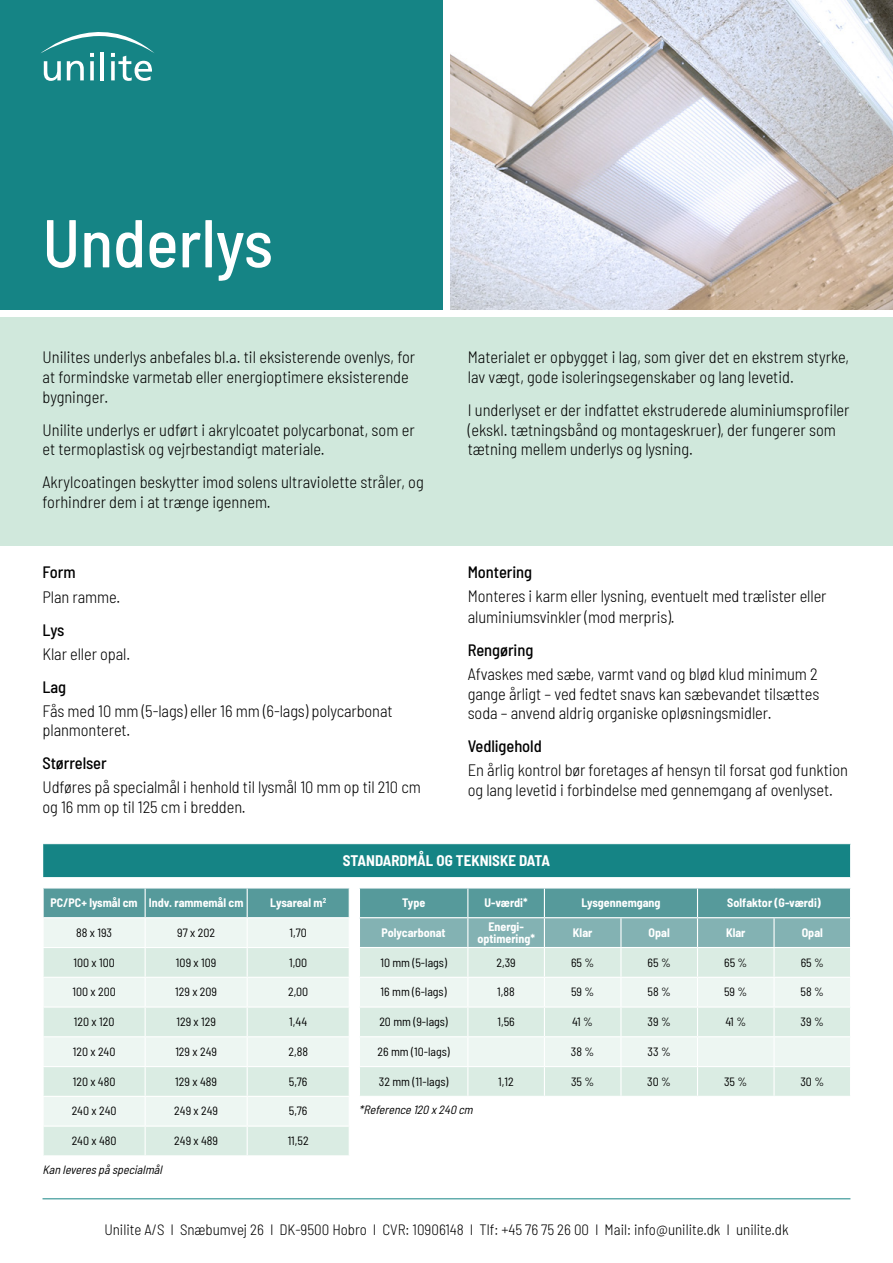
<style>
.page{position:relative;width:893px;height:1263px;background:#fff}
.page>*{position:absolute;margin:0;border:0;box-sizing:border-box;transform-origin:0 0}
.t1{font:500 semi-condensed 67.5px "Barlow";color:#fff}
.t2{font:300 semi-condensed 16.5px/19.8px "Barlow";letter-spacing:-.005em;color:#000}
.t3{font:500 semi-condensed 16.5px "Barlow";letter-spacing:-.005em;color:#000}
.t4{font:300 semi-condensed 15px "Barlow";color:#000}
.t5{font:700 semi-condensed 15px "Barlow";color:#fff}
.t6{font:semi-condensed 12px "Barlow";color:#000}
.t7{font:700 semi-condensed 12px/12px "Barlow";color:#fff;text-align:center}
.t8{font:italic semi-condensed 12px "Barlow";color:#000}
</style>
<div class="page">
<div style="left:0;top:318px;width:893px;height:228px;background:#d0e8dc"></div>
<img style="left:451px;top:0;width:442px;height:309px">
<div style="left:0;top:0;width:442px;height:309px;background:#158485"></div>
<svg style="left:41px;top:32px;width:113px;height:49px"></svg>
<svg style="left:43px;top:888px;width:307px;height:267px;background:#d5e8e3"></svg>
<svg style="left:359px;top:888px;width:492px;height:208px;background:#c3dcd8"></svg>
<div style="left:43px;top:844px;width:808px;height:34px;background:#158485"></div>
<hr style="left:850px;top:844px;width:1px;height:33px;background:#fff">
<hr style="left:43px;top:877px;width:808px;height:1px;background:#fff">
<hr style="left:43px;top:1198px;width:807px;height:1px;background:#158485">
<h1 class="t1" style="left:43px;top:194px;width:232px">Underlys</h1>
<p class="t2" style="left:43px;top:346px;width:374px">Unilites underlys anbefales bl.a. til eksisterende ovenlys, for at formindske varmetab eller energioptimere eksisterende bygninger.</p>
<p class="t2" style="left:43px;top:419px;width:374px">Unilite underlys er udført i akrylcoatet polycarbonat, som er et termoplastisk og vejrbestandigt materiale.</p>
<p class="t2" style="left:43px;top:471px;width:383px">Akrylcoatingen beskytter imod solens ultraviolette stråler, og forhindrer dem i at trænge igennem.</p>
<p class="t3" style="left:43px;top:560px;width:35px">Form</p>
<p class="t2" style="left:43px;top:586px;width:79px">Plan ramme.</p>
<p class="t3" style="left:43px;top:618px;width:23px">Lys</p>
<p class="t2" style="left:43px;top:643px;width:89px">Klar eller opal.</p>
<p class="t3" style="left:43px;top:675px;width:25px">Lag</p>
<p class="t2" style="left:43px;top:700px;width:352px">Fås med 10 mm (5-lags) eller 16 mm (6-lags) polycarbonat planmonteret.</p>
<p class="t3" style="left:43px;top:751px;width:66px">Størrelser</p>
<p class="t2" style="left:43px;top:776px;width:380px">Udføres på specialmål i henhold til lysmål 10 mm op til 210 cm og 16 mm op til 125 cm i bredden.</p>
<p class="t2" style="left:468px;top:346px;width:383px">Materialet er opbygget i lag, som giver det en ekstrem styrke, lav vægt, gode isoleringsegenskaber og lang levetid.</p>
<p class="t2" style="left:468px;top:399px;width:383px">I underlyset er der indfattet ekstruderede aluminiumsprofiler (ekskl. tætningsbånd og montageskruer), der fungerer som tætning mellem underlys og lysning.</p>
<p class="t3" style="left:468px;top:560px;width:66px">Montering</p>
<p class="t2" style="left:468px;top:584px;width:360px;line-height:21.6px">Monteres i karm eller lysning, eventuelt med trælister eller aluminiumsvinkler (mod merpris).</p>
<p class="t3" style="left:468px;top:638px;width:67px">Rengøring</p>
<p class="t2" style="left:468px;top:663px;width:353px;text-align:justify">Afvaskes med sæbe, varmt vand og blød klud minimum 2 gange årligt – ved fedtet snavs kan sæbevandet tilsættes soda – anvend aldrig organiske opløsningsmidler.</p>
<p class="t3" style="left:468px;top:734px;width:76px">Vedligehold</p>
<p class="t2" style="left:468px;top:759px;width:382px">En årlig kontrol bør foretages af hensyn til forsat god funktion og lang levetid i forbindelse med gennemgang af ovenlyset.</p>
<p class="t7" style="left:50px;top:896px;width:194px">PC/PC+ lysmål cm Indv. rammemål cm</p>
<p class="t7" style="left:270px;top:896px;width:57px">Lysareal m<sup>2</sup></p>
<p class="t6" style="left:76px;top:924px;width:37px">88 x 193</p>
<p class="t6" style="left:177px;top:924px;width:39px">97 x 202</p>
<p class="t6" style="left:290px;top:924px;width:19px">1,70</p>
<p class="t6" style="left:73px;top:953px;width:43px">100 x 100</p>
<p class="t6" style="left:176px;top:953px;width:42px">109 x 109</p>
<p class="t6" style="left:289px;top:953px;width:19px">1,00</p>
<p class="t6" style="left:72px;top:983px;width:45px">100 x 200</p>
<p class="t6" style="left:175px;top:983px;width:43px">129 x 209</p>
<p class="t6" style="left:288px;top:983px;width:21px">2,00</p>
<p class="t6" style="left:74px;top:1013px;width:42px">120 x 120</p>
<p class="t6" style="left:176px;top:1013px;width:41px">129 x 129</p>
<p class="t6" style="left:289px;top:1013px;width:19px">1,44</p>
<p class="t6" style="left:73px;top:1043px;width:44px">120 x 240</p>
<p class="t6" style="left:175px;top:1043px;width:43px">129 x 249</p>
<p class="t6" style="left:288px;top:1043px;width:21px">2,88</p>
<p class="t6" style="left:73px;top:1073px;width:44px">120 x 480</p>
<p class="t6" style="left:175px;top:1073px;width:43px">129 x 489</p>
<p class="t6" style="left:289px;top:1073px;width:20px">5,76</p>
<p class="t6" style="left:72px;top:1102px;width:46px">240 x 240</p>
<p class="t6" style="left:174px;top:1102px;width:45px">249 x 249</p>
<p class="t6" style="left:289px;top:1102px;width:20px">5,76</p>
<p class="t6" style="left:72px;top:1132px;width:46px">240 x 480</p>
<p class="t6" style="left:174px;top:1132px;width:45px">249 x 489</p>
<p class="t6" style="left:288px;top:1132px;width:22px">11,52</p>
<p class="t8" style="left:43px;top:1161px;width:124px">Kanleverespåspecialmål</p>
<p class="t5" style="left:343px;top:850px;width:209px">STANDARDMÅL OG TEKNISKE DATA</p>
<p class="t7" style="left:402px;top:896px;width:25px">Type</p>
<p class="t7" style="left:485px;top:896px;width:45px">U-værdi*</p>
<p class="t7" style="left:581px;top:896px;width:81px">Lysgennemgang</p>
<p class="t7" style="left:727px;top:896px;width:95px">Solfaktor (G-værdi)</p>
<p class="t7" style="left:382px;top:926px;width:65px">Polycarbonat</p>
<p class="t7" style="left:477px;top:920px;width:59px">Energi&shy;optimering*</p>
<p class="t7" style="left:573px;top:926px;width:21px">Klar</p>
<p class="t7" style="left:649px;top:926px;width:23px">Opal</p>
<p class="t7" style="left:726px;top:926px;width:21px">Klar</p>
<p class="t7" style="left:802px;top:926px;width:23px">Opal</p>
<p class="t6" style="left:380px;top:953px;width:68px">10 mm (5-lags)</p>
<p class="t6" style="left:496px;top:953px;width:21px">2,39</p>
<p class="t6" style="left:571px;top:953px;width:25px">65 %</p>
<p class="t6" style="left:648px;top:953px;width:25px">65 %</p>
<p class="t6" style="left:724px;top:953px;width:25px">65 %</p>
<p class="t6" style="left:801px;top:953px;width:25px">65 %</p>
<p class="t6" style="left:381px;top:983px;width:68px">16 mm (6-lags)</p>
<p class="t6" style="left:497px;top:983px;width:19px">1,88</p>
<p class="t6" style="left:571px;top:983px;width:25px">59 %</p>
<p class="t6" style="left:647px;top:983px;width:25px">58 %</p>
<p class="t6" style="left:724px;top:983px;width:25px">59 %</p>
<p class="t6" style="left:801px;top:983px;width:25px">58 %</p>
<p class="t6" style="left:379px;top:1013px;width:70px">20 mm (9-lags)</p>
<p class="t6" style="left:497px;top:1013px;width:19px">1,56</p>
<p class="t6" style="left:572px;top:1013px;width:22px">41 %</p>
<p class="t6" style="left:647px;top:1013px;width:25px">39 %</p>
<p class="t6" style="left:725px;top:1013px;width:22px">41 %</p>
<p class="t6" style="left:801px;top:1013px;width:25px">39 %</p>
<p class="t6" style="left:377px;top:1043px;width:74px">26 mm (10-lags)</p>
<p class="t6" style="left:571px;top:1043px;width:25px">38 %</p>
<p class="t6" style="left:647px;top:1043px;width:25px">33 %</p>
<p class="t6" style="left:379px;top:1073px;width:71px">32 mm (11-lags)</p>
<p class="t6" style="left:498px;top:1073px;width:17px">1,12</p>
<p class="t6" style="left:571px;top:1073px;width:25px">35 %</p>
<p class="t6" style="left:647px;top:1073px;width:25px">30 %</p>
<p class="t6" style="left:724px;top:1073px;width:25px">35 %</p>
<p class="t6" style="left:800px;top:1073px;width:25px">30 %</p>
<p class="t8" style="left:359px;top:1101px;width:119px">*Reference120x240cm</p>
<p class="t4" style="left:104px;top:1219px;width:686px">Unilite A/S I Snæbumvej 26 I DK-9500 Hobro I CVR: 10906148 I Tlf: +45 76 75 26 00 I Mail: info@unilite.dk I unilite.dk</p>
</div>
